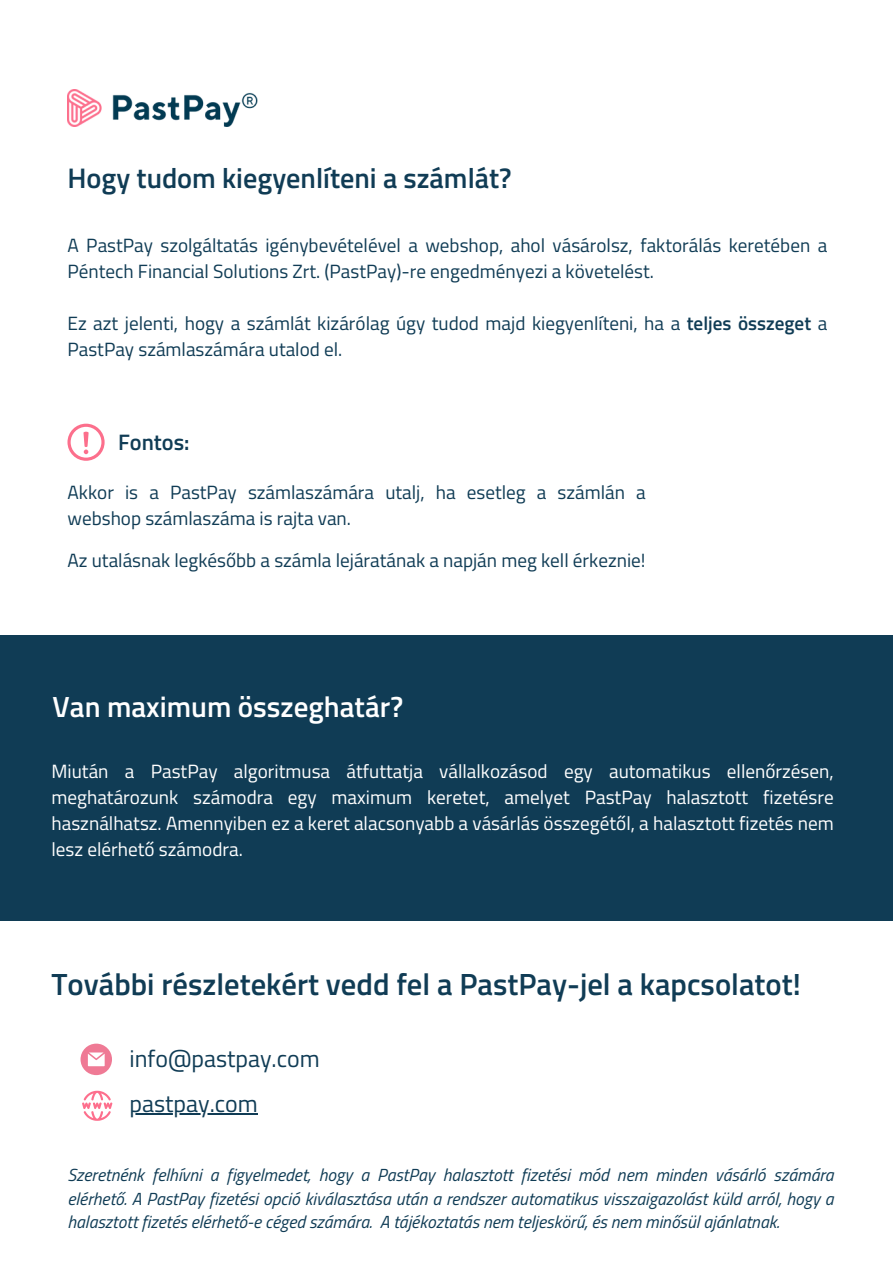
<style>
.page{position:relative;width:893px;height:1264px;background:#fff}
.page>*{position:absolute;margin:0;border:0;box-sizing:border-box;transform-origin:0 0}
.t1{font:600 30.6px "Titillium Web";color:#103c55}
.t2{font:600 29.1px "Titillium Web";color:#fff}
.t3{font:600 28.2px "Titillium Web";color:#103c55}
.t4{font:23.85px "Titillium Web";color:#103c55}
.t5{font:600 22.35px "Titillium Web";color:#103c55}
.t6{font:19.2px/25.8px "Titillium Web";color:#103c55}
.t7{font:19.2px/25.8px "Titillium Web";color:#fff;text-align:justify}
.t8{font:italic 17.55px/23.5px "Titillium Web";color:#103c55;text-align:justify}
.s1{font-weight:600}
</style>
<div class="page">
<div style="left:0;top:635px;width:892px;height:286px;background:#103c55"></div>
<img style="left:67px;top:89px;width:190px;height:37px">
<svg style="left:67px;top:423px;width:38px;height:38px"></svg>
<svg style="left:80px;top:1043px;width:32px;height:32px"></svg>
<svg style="left:82px;top:1090px;width:30px;height:30px"></svg>
<hr style="left:129px;top:1112px;width:129px;height:2px;background:#103c55">
<p class="t3" style="left:67px;top:156px;width:446px">Hogy tudom kiegyenlíteni a számlát?</p>
<p class="t6" style="left:67px;top:232px;width:761px">A PastPay szolgáltatás igénybevételével a webshop, ahol vásárolsz, faktorálás keretében a<br>Péntech Financial Solutions Zrt. (PastPay)-re engedményezi a követelést.</p>
<p class="t6" style="left:67px;top:310px;width:761px">Ez azt jelenti, hogy a számlát kizárólag úgy tudod majd kiegyenlíteni, ha a <span class="s1">teljes összeget</span> a<br>PastPay számlaszámára utalod el.</p>
<p class="t5" style="left:118px;top:424px;width:73px">Fontos:</p>
<p class="t6" style="left:67px;top:478px;width:580px">Akkor is a PastPay számlaszámára utalj, ha esetleg a számlán a webshop számlaszáma is rajta van.</p>
<p class="t6" style="left:67px;top:547px;width:579px">Az utalásnak legkésőbb a számla lejáratának a napján meg kell érkeznie!</p>
<p class="t2" style="left:53px;top:683px;width:352px">Van maximum összeghatár?</p>
<p class="t7" style="left:51px;top:758px;width:783px">Miután a PastPay algoritmusa átfuttatja vállalkozásod egy automatikus ellenőrzésen, meghatározunk számodra egy maximum keretet, amelyet PastPay halasztott fizetésre használhatsz. Amennyiben ez a keret alacsonyabb a vásárlás összegétől, a halasztott fizetés nem lesz elérhető számodra.</p>
<p class="t1" style="left:51px;top:960px;width:750px">További részletekért vedd fel a PastPay-jel a kapcsolatot!</p>
<p class="t4" style="left:129px;top:1040px;width:192px">info@pastpay.com</p>
<p class="t4" style="left:129px;top:1084px;width:130px">pastpay.com</p>
<p class="t8" style="left:67px;top:1162px;width:767px">Szeretnénk felhívni a figyelmedet, hogy a PastPay halasztott fizetési mód nem minden vásárló számára elérhető. A PastPay fizetési opció kiválasztása után a rendszer automatikus visszaigazolást küld arról, hogy a halasztott fizetés elérhető-e céged számára. A tájékoztatás nem teljeskörű, és nem minősül ajánlatnak.</p>
</div>
